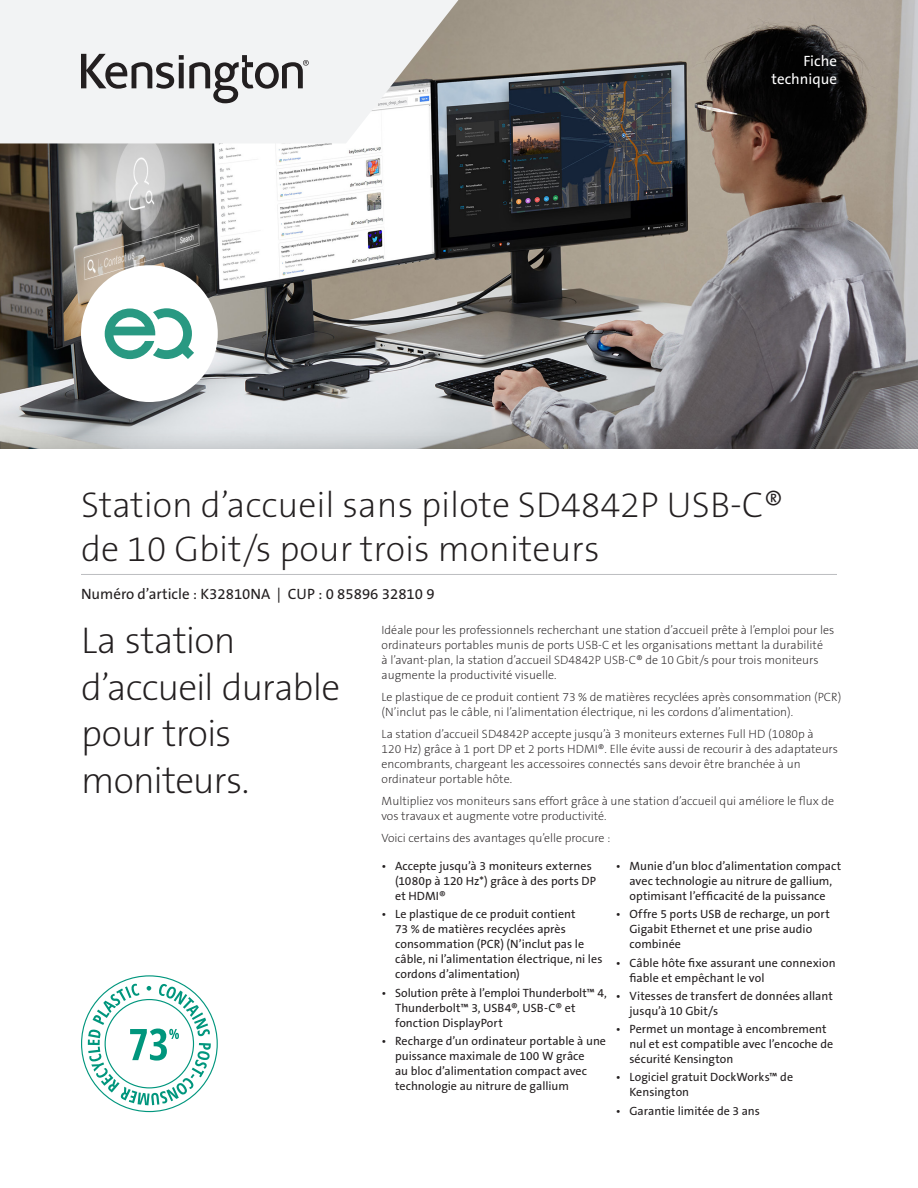
<style>
.page{position:relative;width:918px;height:1188px;background:#fff}
.page>*{position:absolute;margin:0;border:0;box-sizing:border-box;transform-origin:0 0}
.Product_Headline{font:37.5px/46.5px "The Sans KENSINGTON2 XL";letter-spacing:-.025em;color:#231f20}
.Product_Name{font:36px/43.2px "The Sans KENSINGTON2 XL";color:#231f20}
.Part_No__UPC{font:15px "The Sans KENSINGTON5 Rg";color:#231f20}
.Filetype_Header{font:15px "The Sans KENSINGTON5 Rg";color:#fff}
.Feature_Bullets{font:12px/15px "The Sans KENSINGTON5 Rg";letter-spacing:.005em;color:#231f20}
.Body{font:12px/15px "The Sans KENSINGTON2 XL";color:#231f20}
</style>
<div class="page">
<img style="left:0;top:0;width:918px;height:426px">
<div style="left:0;top:426px;width:918px;height:762px;background:#231f20;opacity:.2"></div>
<div style="left:0;top:449px;width:918px;height:739px;background:#fff"></div>
<hr style="left:81px;top:574px;width:756px;height:1px;background:#bcbdc0">
<div style="left:81px;top:265px;width:137px;height:137px;background:#fff;border-radius:50%"></div>
<svg style="left:105px;top:308px;width:89px;height:51px"></svg>
<svg style="left:0;top:0;width:458px;height:143px;fill:#f2f3f4"></svg>
<svg style="left:81px;top:54px;width:228px;height:49px"></svg>
<svg style="left:81px;top:975px;width:137px;height:137px"></svg>
<p class="Filetype_Header" style="left:804px;top:53px;width:35px">Fiche</p>
<p class="Filetype_Header" style="left:772px;top:71px;width:67px">technique</p>
<h1 class="Product_Name" style="left:81px;top:485px;width:704px">Station d’accueil sans pilote SD4842P USB‑C® de 10 Gbit/s pour trois moniteurs</h1>
<h2 class="Part_No__UPC" style="left:81px;top:586px;width:355px">Numéro d’article : K32810NA | CUP : 0 85896 32810 9</h2>
<h3 class="Product_Headline" style="left:81px;top:618px;width:261px">La station d’accueil durable pour trois moniteurs.</h3>
<p class="Body" style="left:382px;top:623px;width:454px">Idéale pour les professionnels recherchant une station d’accueil prête à l’emploi pour les ordinateurs portables munis de ports USB-C et les organisations mettant la durabilité<br>à l’avant-plan, la station d’accueil SD4842P USB-C® de 10 Gbit/s pour trois moniteurs augmente la productivité visuelle.</p>
<p class="Body" style="left:382px;top:690px;width:461px">Le plastique de ce produit contient 73 % de matières recyclées après consommation (PCR) (N’inclut pas le câble, ni l’alimentation électrique, ni les cordons d’alimentation).</p>
<p class="Body" style="left:382px;top:727px;width:458px">La station d’accueil SD4842P accepte jusqu’à 3 moniteurs externes Full HD (1080p à<br>120 Hz) grâce à 1 port DP et 2 ports HDMI®. Elle évite aussi de recourir à des adaptateurs encombrants, chargeant les accessoires connectés sans devoir être branchée à un ordinateur portable hôte.</p>
<p class="Body" style="left:382px;top:794px;width:454px">Multipliez vos moniteurs sans effort grâce à une station d’accueil qui améliore le flux de vos travaux et augmente votre productivité.</p>
<p class="Body" style="left:382px;top:830px;width:230px">Voici certains des avantages qu’elle procure :</p>
<p class="Feature_Bullets" style="left:395px;top:859px;width:203px;text-indent:-14px">• Accepte jusqu’à 3 moniteurs externes (1080p à 120 Hz*) grâce à des ports DP et HDMI®</p>
<p class="Feature_Bullets" style="left:395px;top:907px;width:209px;text-indent:-14px">• Le plastique de ce produit contient<br>73 % de matières recyclées après consommation (PCR) (N’inclut pas le câble, ni l’alimentation électrique, ni les cordons d’alimentation)</p>
<p class="Feature_Bullets" style="left:395px;top:985px;width:213px;text-indent:-14px">• Solution prête à l’emploi Thunderbolt™ 4,<br>Thunderbolt™ 3, USB4®, USB-C® et fonction DisplayPort</p>
<p class="Feature_Bullets" style="left:395px;top:1034px;width:212px;text-indent:-14px">• Recharge d’un ordinateur portable à une puissance maximale de 100 W grâce<br>au bloc d’alimentation compact avec technologie au nitrure de gallium</p>
<p class="Feature_Bullets" style="left:616px;top:859px;width:227px;text-align:center">• Munie d’un bloc d’alimentation compact avec technologie au nitrure de gallium, optimisant l’efficacité de la puissance</p>
<p class="Feature_Bullets" style="left:629px;top:907px;width:202px;text-indent:-14px">• Offre 5 ports USB de recharge, un port<br>Gigabit Ethernet et une prise audio combinée</p>
<p class="Feature_Bullets" style="left:629px;top:955px;width:208px;text-indent:-14px">• Câble hôte fixe assurant une connexion fiable et empêchant le vol</p>
<p class="Feature_Bullets" style="left:629px;top:989px;width:205px;text-indent:-14px">• Vitesses de transfert de données allant jusqu’à 10 Gbit/s</p>
<p class="Feature_Bullets" style="left:629px;top:1022px;width:205px;text-indent:-14px">• Permet un montage à encombrement nul et est compatible avec l’encoche de sécurité Kensington</p>
<p class="Feature_Bullets" style="left:629px;top:1070px;width:165px;text-indent:-14px">• Logiciel gratuit DockWorks™ de<br>Kensington</p>
<p class="Feature_Bullets" style="left:616px;top:1104px;width:146px">• Garantie limitée de 3 ans</p>
</div>
